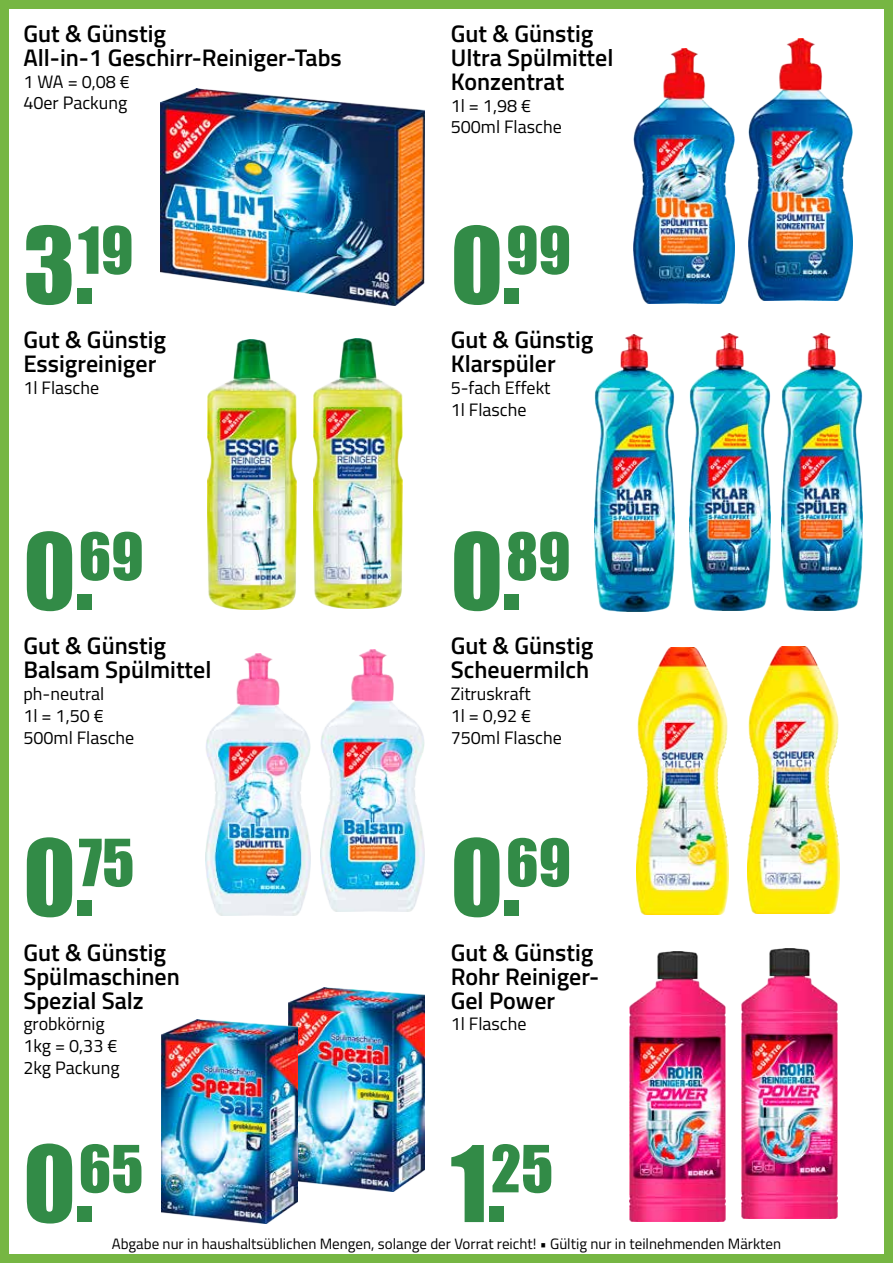
<style>
.page{position:relative;width:893px;height:1263px;background:#fff}
.page>*{position:absolute;margin:0;border:0;box-sizing:border-box;transform-origin:0 0}
.t1{font:97.5px "Impact";color:#328b47}
.t2{font:60px "Impact";color:#328b47}
.t3{font:600 24px/24px "Titillium";color:#000}
.t4{font:18px/21.8px "Titillium";color:#000}
.t5{font:15px "Titillium";color:#000}
</style>
<div class="page">
<img style="left:161px;top:89px;width:263px;height:216px">
<img style="left:749px;top:39px;width:104px;height:262px">
<img style="left:633px;top:48px;width:101px;height:255px">
<img style="left:313px;top:338px;width:89px;height:271px">
<img style="left:208px;top:339px;width:89px;height:271px">
<img style="left:320px;top:650px;width:104px;height:262px">
<img style="left:206px;top:653px;width:104px;height:262px">
<img style="left:782px;top:334px;width:80px;height:277px">
<img style="left:690px;top:334px;width:80px;height:277px">
<img style="left:594px;top:335px;width:81px;height:277px">
<img style="left:747px;top:646px;width:92px;height:267px">
<img style="left:636px;top:647px;width:92px;height:267px">
<img style="left:742px;top:948px;width:95px;height:270px">
<img style="left:630px;top:951px;width:95px;height:270px">
<img style="left:289px;top:987px;width:135px;height:204px">
<img style="left:162px;top:1019px;width:136px;height:205px">
<div style="left:0;top:0;width:9px;height:1263px;background:#76b643"></div>
<div style="left:0;top:0;width:893px;height:9px;background:#76b643"></div>
<div style="left:884px;top:0;width:9px;height:1263px;background:#76b643"></div>
<div style="left:0;top:1254px;width:893px;height:9px;background:#76b643"></div>
<p class="t3" style="left:23px;top:20px;width:320px">Gut &amp; Günstig<br>All-in-1 Geschirr-Reiniger-Tabs</p>
<p class="t4" style="left:23px;top:70px;width:108px">1 WA = 0,08 €<br>40er Packung</p>
<h1 class="t1" style="left:23px;top:190px;width:71px">3.</h1>
<h2 class="t2" style="left:78px;top:204px;width:57px">19</h2>
<p class="t3" style="left:23px;top:326px;width:144px">Gut &amp; Günstig<br>Essigreiniger</p>
<p class="t4" style="left:23px;top:376px;width:77px">1l Flasche</p>
<h1 class="t1" style="left:23px;top:496px;width:72px">0.</h1>
<p class="t3" style="left:23px;top:633px;width:190px">Gut &amp; Günstig<br>Balsam Spülmittel</p>
<p class="t4" style="left:23px;top:682px;width:113px">ph-neutral<br>1l = 1,50 €<br>500ml Flasche</p>
<h2 class="t2" style="left:79px;top:510px;width:67px">69</h2>
<h1 class="t1" style="left:23px;top:802px;width:72px">0.</h1>
<h2 class="t2" style="left:79px;top:816px;width:57px">75</h2>
<p class="t3" style="left:23px;top:939px;width:158px">Gut &amp; Günstig<br>Spülmaschinen<br>Spezial Salz</p>
<p class="t4" style="left:23px;top:1012px;width:98px">grobkörnig<br>1kg = 0,33 €<br>2kg Packung</p>
<h1 class="t1" style="left:23px;top:1108px;width:72px">0.</h1>
<h2 class="t2" style="left:79px;top:1122px;width:66px">65</h2>
<p class="t3" style="left:451px;top:20px;width:164px">Gut &amp; Günstig<br>Ultra Spülmittel<br>Konzentrat</p>
<p class="t4" style="left:451px;top:94px;width:113px">1l = 1,98 €<br>500ml Flasche</p>
<h1 class="t1" style="left:451px;top:190px;width:72px">0.</h1>
<h2 class="t2" style="left:506px;top:204px;width:67px">99</h2>
<p class="t3" style="left:451px;top:326px;width:144px">Gut &amp; Günstig<br>Klarspüler</p>
<p class="t4" style="left:451px;top:376px;width:101px">5-fach Effekt<br>1l Flasche</p>
<h1 class="t1" style="left:451px;top:496px;width:72px">0.</h1>
<p class="t3" style="left:451px;top:633px;width:144px">Gut &amp; Günstig<br>Scheuermilch</p>
<p class="t4" style="left:451px;top:682px;width:113px">Zitruskraft<br>1l = 0,92 €<br>750ml Flasche</p>
<h2 class="t2" style="left:506px;top:510px;width:66px">89</h2>
<h1 class="t1" style="left:451px;top:802px;width:72px">0.</h1>
<p class="t3" style="left:451px;top:939px;width:150px">Gut &amp; Günstig<br>Rohr Reiniger-<br>Gel Power</p>
<p class="t4" style="left:451px;top:1012px;width:77px">1l Flasche</p>
<h2 class="t2" style="left:506px;top:816px;width:67px">69</h2>
<h2 class="t2" style="left:491px;top:1122px;width:64px">25</h2>
<h1 class="t1" style="left:451px;top:1108px;width:57px">1.</h1>
<p class="t5" style="left:112px;top:1233px;width:671px">Abgabe nur in haushaltsüblichen Mengen, solange der Vorrat reicht! • Gültig nur in teilnehmenden Märkten</p>
</div>
